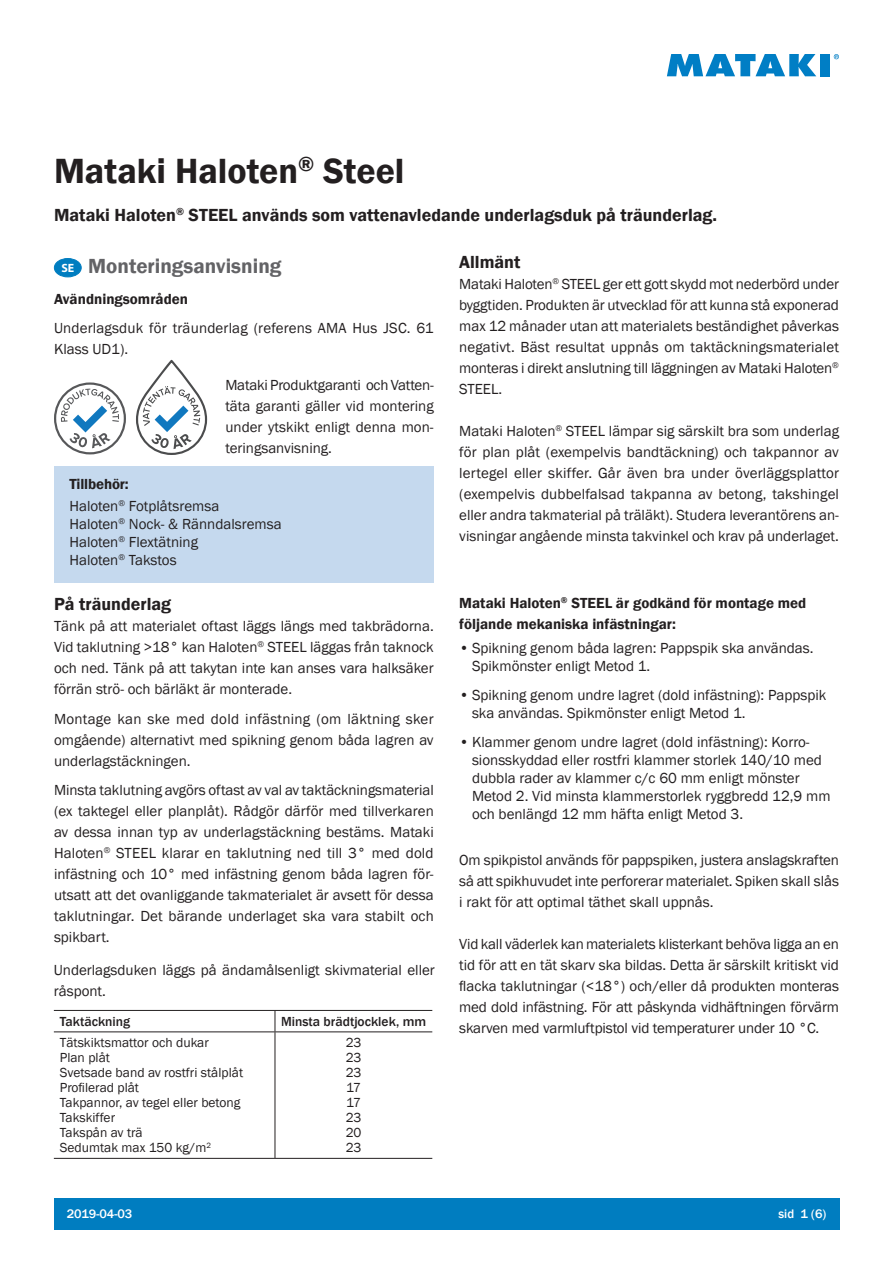
<style>
.page{position:relative;width:893px;height:1263px;background:#fff}
.page>*{position:absolute;margin:0;border:0;box-sizing:border-box;transform-origin:0 0}
.t1{font:600 36px "Franklin Gothic";color:#231f20}
.t2{font:600 21px "Franklin Gothic";color:#636366}
.t3{font:600 18px "Franklin Gothic";color:#231f20}
.t4{font:15px/21px "Franklin Gothic";color:#231f20;text-align:justify}
.t5{font:600 15px/21px "Franklin Gothic";color:#231f20}
.t6{font:13.5px/15px "Franklin Gothic";color:#231f20}
.t7{font:500 13.5px "Franklin Gothic";color:#231f20}
.t8{font:500 12.75px "Franklin Gothic";color:#fff}
.t9{font:700 12px "Myriad Pro";color:#fff}
.t10{font:700 10.95px "Proxima Nova";color:#4b4c4d;scale:.94 1}
.s1{font-weight:600}
</style>
<div class="page">
<div style="left:54px;top:1198px;width:785px;height:32px;background:#007dc0"></div>
<svg style="left:667px;top:54px;width:149px;height:22px"></svg>
<div style="left:820px;top:54px;width:10px;height:22px;background:#007ec5"></div>
<svg style="left:834px;top:54px;width:5px;height:5px"></svg>
<div style="left:54px;top:258px;width:27px;height:19px;background:#007dc0;border-radius:50%"></div>
<div style="left:54px;top:258px;width:28px;height:19px;border:1px solid #007dc0;border-radius:50%"></div>
<svg style="left:136px;top:360px;width:71px;height:95px"></svg>
<svg style="left:54px;top:382px;width:72px;height:72px"></svg>
<div style="left:54px;top:466px;width:380px;height:117px;background:#c5d9ee"></div>
<hr style="left:54px;top:1158px;width:221px;height:1px;background:#231f20">
<hr style="left:275px;top:1158px;width:157px;height:1px;background:#231f20">
<hr style="left:54px;top:1010px;width:221px;height:1px;background:#231f20">
<hr style="left:275px;top:1010px;width:157px;height:1px;background:#231f20">
<hr style="left:54px;top:1031px;width:221px;height:1px;background:#231f20">
<hr style="left:275px;top:1031px;width:157px;height:1px;background:#231f20">
<svg style="left:275px;top:1011px;width:1px;height:20px"></svg>
<hr style="left:275px;top:1032px;width:1px;height:126px;background:#231f20">
<h1 class="t1" style="left:54px;top:148px;width:352px">Mataki Haloten<sup>®</sup> Steel</h1>
<p class="t3" style="left:54px;top:203px;width:665px">Mataki Haloten<sup>®</sup> STEEL används som vattenavledande underlagsduk på träunderlag.</p>
<p class="t3" style="left:459px;top:251px;width:63px">Allmänt</p>
<p class="t4" style="left:459px;top:274px;width:381px">Mataki Haloten<sup>®</sup> STEEL ger ett gott skydd mot nederbörd under byggtiden. Produkten är utvecklad för att kunna stå exponerad max 12 månader utan att materialets beständighet påverkas negativt. Bäst resultat uppnås om taktäckningsmaterialet monteras i direkt anslutning till läggningen av Mataki Haloten<sup>® </sup>STEEL.</p>
<p class="t4" style="left:459px;top:421px;width:381px">Mataki Haloten<sup>®</sup> STEEL lämpar sig särskilt bra som underlag för plan plåt (exempelvis bandtäckning) och takpannor av lertegel eller skiffer. Går även bra under överläggsplattor (exempelvis dubbelfalsad takpanna av betong, takshingel eller andra takmaterial på träläkt). Studera leverantörens an&shy;visningar angående minsta takvinkel och krav på underlaget.</p>
<h2 class="t2" style="left:88px;top:253px;width:195px">Monteringsanvisning</h2>
<p class="t9" style="left:61px;top:260px;width:14px">SE</p>
<p class="t5" style="left:54px;top:288px;width:136px">Avändningsområden</p>
<p class="t4" style="left:54px;top:318px;width:381px">Underlagsduk för träunderlag (referens AMA Hus JSC. 61<br>Klass UD1).</p>
<p class="t4" style="left:225px;top:374px;width:210px">Mataki Produktgaranti och Vatten&shy;täta garanti gäller vid montering under ytskikt enligt denna mon&shy;teringsanvisning.</p>
<p class="t4" style="left:69px;top:473px;width:151px;line-height:22.2px"><span class="s1">Tillbehör:<br></span>Haloten<sup>®</sup> Fotplåtsremsa</p>
<p class="t4" style="left:69px;top:515px;width:214px;line-height:18px;text-align:left">Haloten<sup>®</sup> Nock- &amp; Ränndalsremsa<br>Haloten<sup>®</sup> Flextätning<br>Haloten<sup>®</sup> Takstos</p>
<p class="t3" style="left:54px;top:593px;width:119px">På träunderlag</p>
<p class="t4" style="left:54px;top:616px;width:381px">Tänk på att materialet oftast läggs längs med takbrädorna.<br>Vid taklutning &gt;18° kan Haloten<sup>®</sup> STEEL läggas från taknock och ned. Tänk på att takytan inte kan anses vara halksäker förrän strö- och bärläkt är monterade.</p>
<p class="t4" style="left:54px;top:708px;width:381px">Montage kan ske med dold infästning (om läktning sker omgående) alternativt med spikning genom båda lagren av underlagstäckningen.</p>
<p class="t4" style="left:54px;top:780px;width:381px">Minsta taklutning avgörs oftast av val av taktäckningsmaterial (ex taktegel eller planplåt). Rådgör därför med tillverkaren av dessa innan typ av underlagstäckning bestäms. Mataki Haloten<sup>®</sup> STEEL klarar en taklutning ned till 3° med dold infästning och 10° med infästning genom båda lagren för&shy;utsatt att det ovanliggande takmaterialet är avsett för dessa taklutningar. Det bärande underlaget ska vara stabilt och spikbart.</p>
<p class="t10" style="left:410px;top:653px;width:18px">W2</p>
<p class="t4" style="left:54px;top:959px;width:382px">Underlagsduken läggs på ändamålsenligt skivmaterial eller råspont.</p>
<p class="t7" style="left:60px;top:1013px;width:72px">Taktäckning</p>
<p class="t7" style="left:281px;top:1013px;width:147px">Minsta brädtjocklek, mm</p>
<p class="t6" style="left:60px;top:1036px;width:185px">Tätskiktsmattor och dukar<br>Plan plåt<br>Svetsade band av rostfri stålplåt<br>Profilerad plåt<br>Takpannor, av tegel eller betong<br>Takskiffer<br>Takspån av trä<br>Sedumtak max 150 kg/m<sup>2</sup></p>
<p class="t6" style="left:346px;top:1036px;width:17px;text-align:justify">23<br>23<br>23<br>17<br>17<br>23<br>20<br>23</p>
<p class="t5" style="left:459px;top:593px;width:349px">Mataki Haloten<sup>®</sup> STEEL är godkänd för montage med följande mekaniska infästningar:</p>
<p class="t4" style="left:472px;top:640px;width:343px;line-height:18px;text-indent:-13px">• Spikning genom båda lagren: Pappspik ska användas.<br>Spikmönster enligt Metod 1.</p>
<p class="t4" style="left:472px;top:686px;width:356px;line-height:18px;text-indent:-13px">• Spikning genom undre lagret (dold infästning): Pappspik ska användas. Spikmönster enligt Metod 1.</p>
<p class="t4" style="left:472px;top:733px;width:360px;line-height:18px;text-align:left;text-indent:-13px">• Klammer genom undre lagret (dold infästning): Korro&shy;sionsskyddad eller rostfri klammer storlek 140/10 med dubbla rader av klammer c/c 60 mm enligt mönster Metod 2. Vid minsta klammerstorlek ryggbredd 12,9 mm och benlängd 12 mm häfta enligt Metod 3.</p>
<p class="t4" style="left:459px;top:850px;width:381px">Om spikpistol används för pappspiken, justera anslagskraften så att spikhuvudet inte perforerar materialet. Spiken skall slås i rakt för att optimal täthet skall uppnås.</p>
<p class="t4" style="left:459px;top:934px;width:381px">Vid kall väderlek kan materialets klisterkant behöva ligga an en tid för att en tät skarv ska bildas. Detta är särskilt kritiskt vid flacka taklutningar (&lt;18°) och/eller då produkten monteras med dold infästning. För att påskynda vidhäftningen förvärm skarven med varmluftpistol vid temperaturer under 10 °C.</p>
<p class="t8" style="left:67px;top:1206px;width:67px">2019-04-03</p>
<p class="t8" style="left:778px;top:1206px;width:49px">sid 1 (6)</p>
</div>
